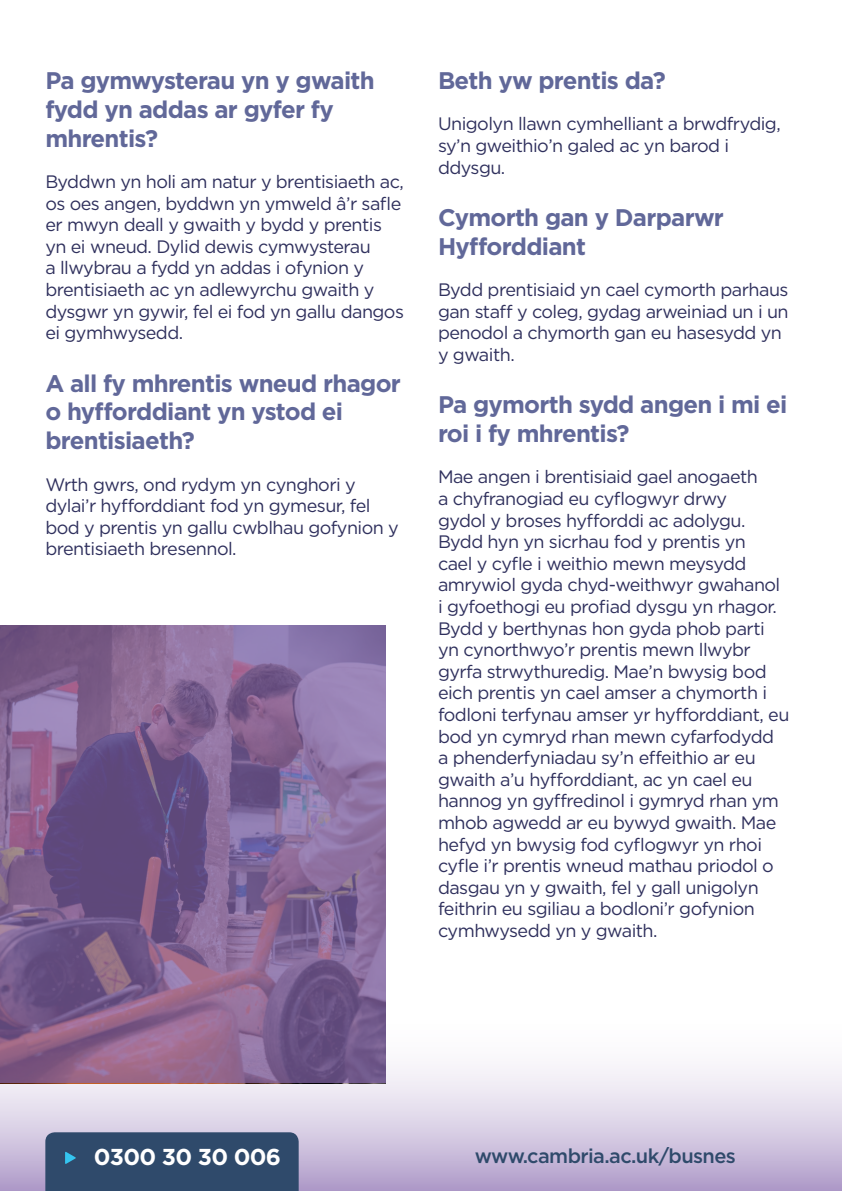
<style>
.page{position:relative;width:842px;height:1191px;background:#fff}
.page>*{position:absolute;margin:0;border:0;box-sizing:border-box;transform-origin:0 0}
.t1{font:700 24px/28.8px "Gotham";letter-spacing:-.03em;color:#616899}
.t2{font:700 23px "Gotham";letter-spacing:-.03em;color:#fff}
.t3{font:500 20px "Gotham";letter-spacing:-.03em;color:#2f4a6b}
.t4{font:18px/21.6px "Gotham";letter-spacing:-.03em;color:#2f305d}
</style>
<div class="page">
<svg style="left:0;top:1066px;width:842px;height:125px;background:#d8cee3"></svg>
<div style="left:45px;top:1132px;width:254px;height:59px;background:#2f4a6b"></div>
<svg style="left:0;top:625px;width:386px;height:458px;background:#806391"></svg>
<h1 class="t1" style="left:45px;top:66px;width:331px">Pa gymwysterau yn y gwaith fydd yn addas ar gyfer fy mhrentis?</h1>
<p class="t4" style="left:45px;top:170px;width:360px">Byddwn yn holi am natur y brentisiaeth ac, os oes angen, byddwn yn ymweld â’r safle er mwyn deall y gwaith y bydd y prentis yn ei wneud. Dylid dewis cymwysterau<br>a llwybrau a fydd yn addas i ofynion y brentisiaeth ac yn adlewyrchu gwaith y dysgwr yn gywir, fel ei fod yn gallu dangos ei gymhwysedd.</p>
<h1 class="t1" style="left:45px;top:368px;width:357px">A all fy mhrentis wneud rhagor o hyfforddiant yn ystod ei brentisiaeth?</h1>
<p class="t4" style="left:45px;top:473px;width:355px">Wrth gwrs, ond rydym yn cynghori y dylai’r hyfforddiant fod yn gymesur, fel bod y prentis yn gallu cwblhau gofynion y brentisiaeth bresennol.</p>
<h1 class="t1" style="left:438px;top:66px;width:229px">Beth yw prentis da?</h1>
<p class="t4" style="left:438px;top:113px;width:344px">Unigolyn llawn cymhelliant a brwdfrydig, sy’n gweithio’n galed ac yn barod i ddysgu.</p>
<h1 class="t1" style="left:438px;top:203px;width:287px">Cymorth gan y Darparwr<br>Hyfforddiant</h1>
<p class="t4" style="left:438px;top:278px;width:352px">Bydd prentisiaid yn cael cymorth parhaus gan staff y coleg, gydag arweiniad un i un penodol a chymorth gan eu hasesydd yn y gwaith.</p>
<h1 class="t1" style="left:438px;top:390px;width:351px">Pa gymorth sydd angen i mi ei roi i fy mhrentis?</h1>
<p class="t4" style="left:438px;top:466px;width:353px">Mae angen i brentisiaid gael anogaeth<br>a chyfranogiad eu cyflogwyr drwy<br>gydol y broses hyfforddi ac adolygu.<br>Bydd hyn yn sicrhau fod y prentis yn<br>cael y cyfle i weithio mewn meysydd amrywiol gyda chyd-weithwyr gwahanol i gyfoethogi eu profiad dysgu yn rhagor.<br>Bydd y berthynas hon gyda phob parti yn cynorthwyo’r prentis mewn llwybr gyrfa strwythuredig. Mae’n bwysig bod eich prentis yn cael amser a chymorth i fodloni terfynau amser yr hyfforddiant, eu bod yn cymryd rhan mewn cyfarfodydd<br>a phenderfyniadau sy’n effeithio ar eu gwaith a’u hyfforddiant, ac yn cael eu hannog yn gyffredinol i gymryd rhan ym mhob agwedd ar eu bywyd gwaith. Mae hefyd yn bwysig fod cyflogwyr yn rhoi cyfle i’r prentis wneud mathau priodol o dasgau yn y gwaith, fel y gall unigolyn feithrin eu sgiliau a bodloni’r gofynion cymhwysedd yn y gwaith.</p>
<p class="t2" style="left:94px;top:1142px;width:189px">0300 30 30 006</p>
<p class="t3" style="left:475px;top:1142px;width:263px">www.cambria.ac.uk/busnes</p>
</div>
